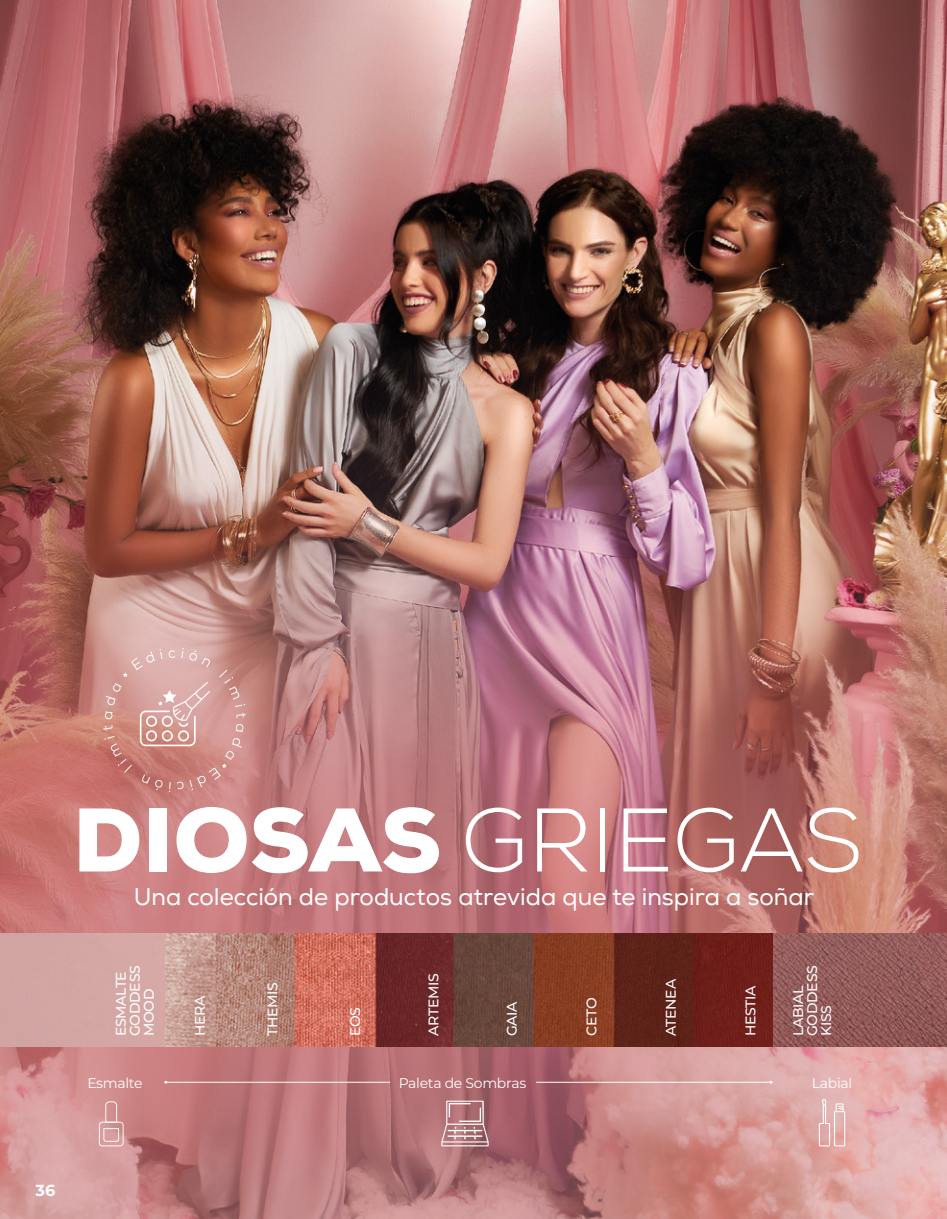
<style>
.page{position:relative;width:947px;height:1219px;background:#fff}
.page>*{position:absolute;margin:0;border:0;box-sizing:border-box;transform-origin:0 0}
.t1{font:300 90px "Nexa";color:#fff}
.t2{font:24px "Nexa";color:#fff}
.t3{font:700 16px "Montserrat";color:#fff}
.t4{font:500 14px/14px "Montserrat";letter-spacing:-.02em;color:#fff}
.t5{font:14px "Montserrat";letter-spacing:-.02em;color:#fff}
.s1{font-weight:900}
</style>
<div class="page">
<img style="left:0;top:0;width:947px;height:1219px">
<img style="left:0;top:933px;width:947px;height:113px">
<svg style="left:819px;top:1099px;width:26px;height:47px"></svg>
<hr style="left:166px;top:1082px;width:224px;height:1px;background:#fff">
<hr style="left:536px;top:1082px;width:235px;height:1px;background:#fff">
<svg style="left:441px;top:1101px;width:48px;height:45px;background:#bc8b8e"></svg>
<svg style="left:99px;top:1101px;width:25px;height:45px"></svg>
<svg style="left:103px;top:648px;width:143px;height:144px;background:#d29893"></svg>
<h1 class="t1" style="left:73px;top:788px;width:791px"><span class="s1">DIOSAS</span> GRIEGAS</h1>
<h2 class="t2" style="left:134px;top:883px;width:682px">Una colección de productos atrevida que te inspira a soñar</h2>
<p class="t4" style="left:113px;top:1036px;width:72px;rotate:-90deg">ESMALTE<br>GODDESS<br>MOOD</p>
<p class="t4" style="left:192px;top:1036px;width:42px;rotate:-90deg">HERA</p>
<p class="t4" style="left:265px;top:1036px;width:55px;rotate:-90deg">THEMIS</p>
<p class="t4" style="left:347px;top:1036px;width:31px;rotate:-90deg">EOS</p>
<p class="t4" style="left:426px;top:1036px;width:64px;rotate:-90deg">ARTEMIS</p>
<p class="t4" style="left:504px;top:1036px;width:36px;rotate:-90deg">GAIA</p>
<p class="t4" style="left:584px;top:1036px;width:40px;rotate:-90deg">CETO</p>
<p class="t4" style="left:663px;top:1036px;width:58px;rotate:-90deg">ATENEA</p>
<p class="t4" style="left:743px;top:1036px;width:52px;rotate:-90deg">HESTIA</p>
<p class="t4" style="left:790px;top:1036px;width:72px;rotate:-90deg">LABIAL<br>GODDESS<br>KISS</p>
<p class="t5" style="left:87px;top:1073px;width:57px">Esmalte</p>
<p class="t5" style="left:399px;top:1073px;width:129px">Paleta de Sombras</p>
<p class="t5" style="left:812px;top:1073px;width:42px">Labial</p>
<p class="t3" style="left:35px;top:1178px;width:21px">36</p>
</div>
